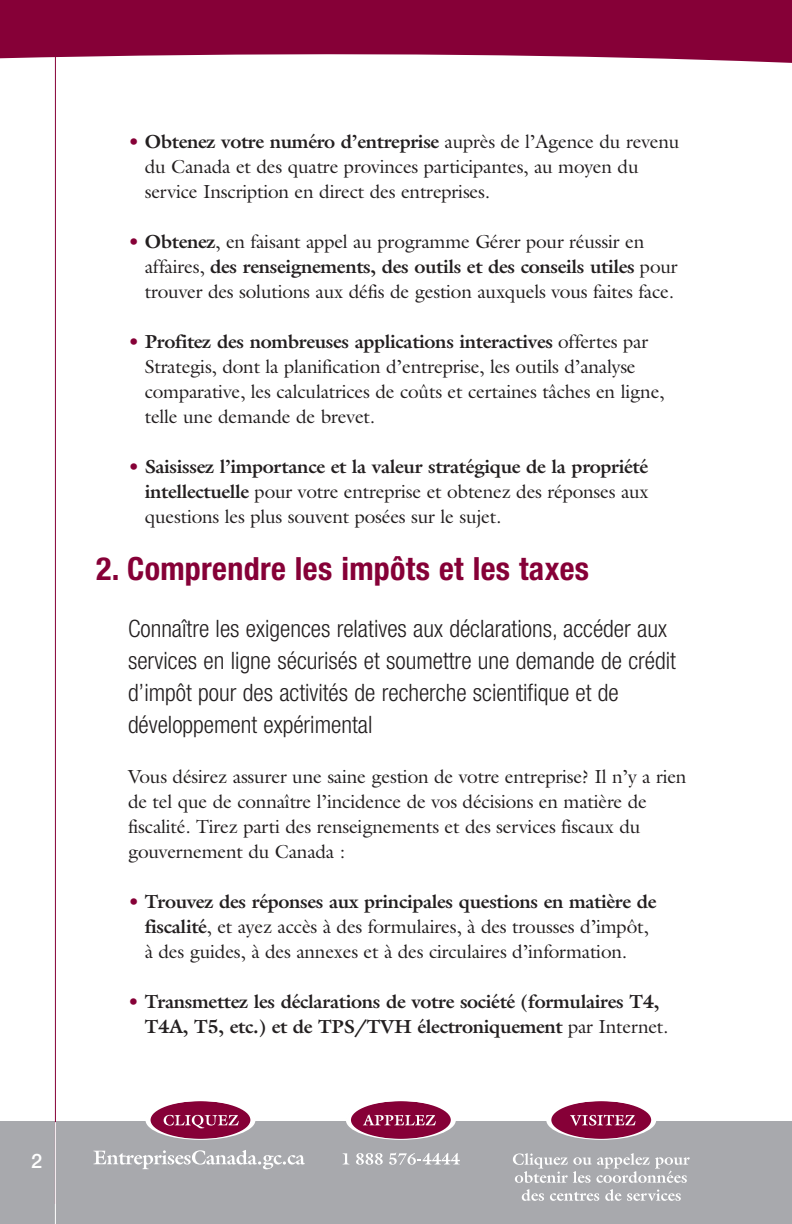
<style>
.page{position:relative;width:792px;height:1224px;background:#fff}
.page>*{position:absolute;margin:0;border:0;box-sizing:border-box;transform-origin:0 0}
.t1{font:700 condensed 32px "Helvetica Neue";letter-spacing:.01em;color:#860037}
.t2{font:300 condensed 24px/32px "Helvetica Neue";color:#231f20}
.t3{font:500 20px "Helvetica Neue";color:#fff}
.t4{font:19px/25px "Galliard";letter-spacing:-.01em;color:#231f20}
.t5{font:700 19px/25px "Galliard";letter-spacing:-.02em;color:#231f20}
.s1{color:#860037}
.s2{font-weight:700}
.s3{font-weight:400;color:#860037}
.s4{font-weight:400}
</style>
<div class="page">
<hr style="left:791px;top:1122px;width:1px;height:102px;background:#a8a9ad">
<div style="left:0;top:1122px;width:791px;height:102px;background:#a8a9ad"></div>
<svg style="left:93px;top:1150px;width:212px;height:19px"></svg>
<svg style="left:343px;top:1153px;width:6px;height:11px"></svg>
<svg style="left:356px;top:1153px;width:27px;height:12px"></svg>
<svg style="left:389px;top:1153px;width:71px;height:12px"></svg>
<svg style="left:546px;top:1101px;width:110px;height:39px"></svg>
<svg style="left:346px;top:1101px;width:110px;height:39px"></svg>
<svg style="left:145px;top:1101px;width:110px;height:39px"></svg>
<svg style="left:513px;top:1153px;width:177px;height:30px"></svg>
<svg style="left:522px;top:1189px;width:22px;height:12px"></svg>
<svg style="left:550px;top:1192px;width:49px;height:9px"></svg>
<svg style="left:605px;top:1189px;width:76px;height:12px"></svg>
<hr style="left:55px;top:41px;width:1px;height:1163px;background:#860037">
<hr style="left:55px;top:1122px;width:1px;height:102px;background:#fff">
<svg style="left:0;top:0;width:792px;height:138px"></svg>
<p class="t3" style="left:31px;top:1154px;width:13px">2</p>
<p class="t4" style="left:145px;top:129px;width:536px;text-indent:-17px"><span class="s1">•</span> <span class="s2">Obtenez votre numéro d’entreprise</span> auprès de l’Agence du revenu du Canada et des quatre provinces participantes, au moyen du service Inscription en direct des entreprises.</p>
<p class="t4" style="left:145px;top:229px;width:534px;text-indent:-17px"><span class="s1">•</span> <span class="s2">Obtenez</span>, en faisant appel au programme Gérer pour réussir en affaires, <span class="s2">des renseignements, des outils et des conseils utiles</span> pour trouver des solutions aux défis de gestion auxquels vous faites face.</p>
<p class="t4" style="left:145px;top:329px;width:521px;text-indent:-17px"><span class="s1">•</span> <span class="s2">Profitez des nombreuses applications interactives</span> offertes par Strategis, dont la planification d’entreprise, les outils d’analyse comparative, les calculatrices de coûts et certaines tâches en ligne, telle une demande de brevet.</p>
<p class="t4" style="left:145px;top:454px;width:506px;text-align:justify;text-indent:-17px"><span class="s1">•</span> <span class="s2">Saisissez l’importance et la valeur stratégique de la propriété intellectuelle</span> pour votre entreprise et obtenez des réponses aux questions les plus souvent posées sur le sujet.</p>
<h1 class="t1" style="left:96px;top:557px;width:495px">2. Comprendre les impôts et les taxes</h1>
<p class="t2" style="left:128px;top:614px;width:549px">Connaître les exigences relatives aux déclarations, accéder aux services en ligne sécurisés et soumettre une demande de crédit d’impôt pour des activités de recherche scientifique et de développement expérimental</p>
<p class="t4" style="left:128px;top:764px;width:560px">Vous désirez assurer une saine gestion de votre entreprise? Il n’y a rien de tel que de connaître l’incidence de vos décisions en matière de fiscalité. Tirez parti des renseignements et des services fiscaux du gouvernement du Canada :</p>
<p class="t4" style="left:145px;top:889px;width:513px;text-indent:-17px"><span class="s1">•</span> <span class="s2">Trouvez des réponses aux principales questions en matière de fiscalité</span>, et ayez accès à des formulaires, à des trousses d’impôt, à des guides, à des annexes et à des circulaires d’information.</p>
<p class="t5" style="left:145px;top:989px;width:525px;text-indent:-17px"><span class="s3">•</span> Transmettez les déclarations de votre société (formulaires T4,<br>T4A, T5, etc.) et de TPS/TVH électroniquement <span class="s4">par Internet.</span></p>
</div>
